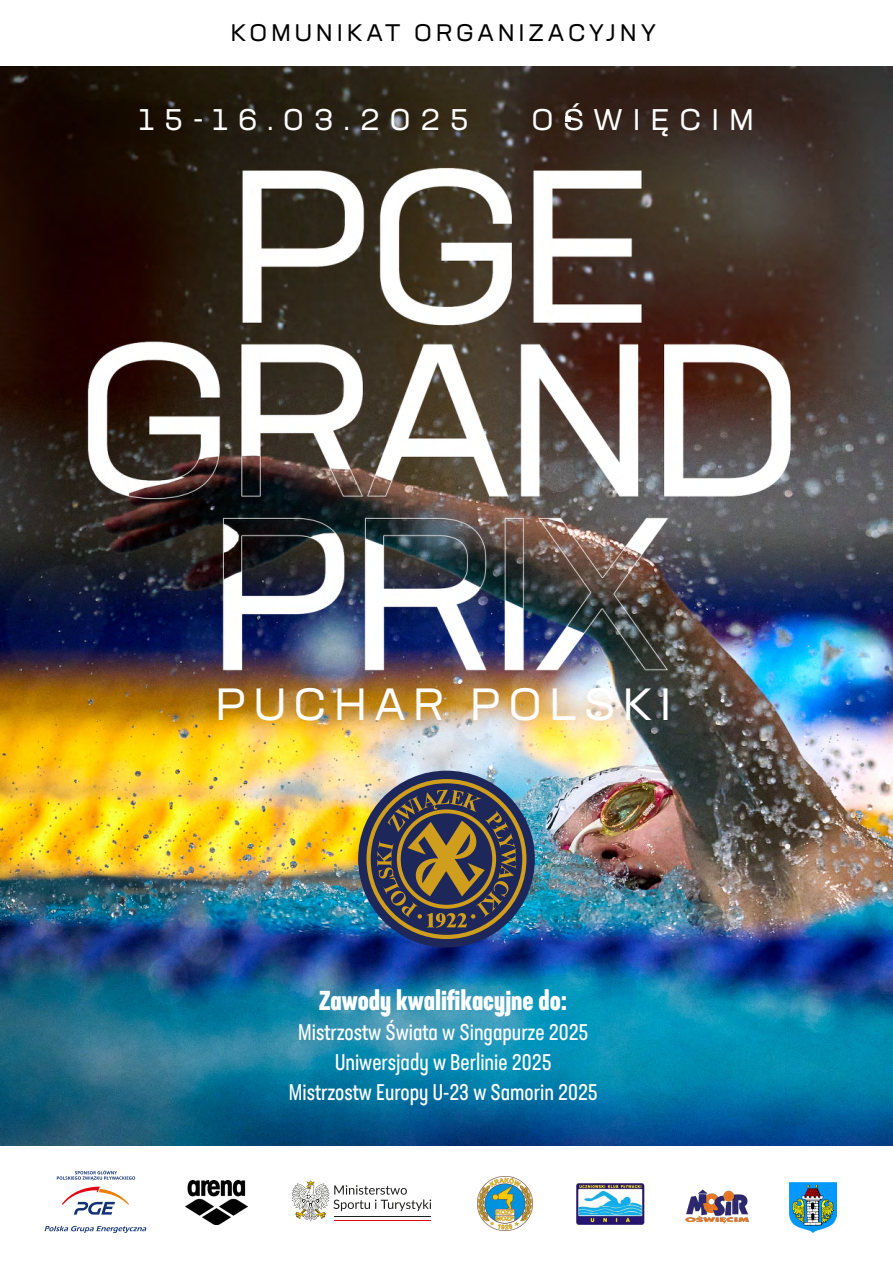
<style>
.page{position:relative;width:893px;height:1263px;background:#fff}
.page>*{position:absolute;margin:0;border:0;box-sizing:border-box;transform-origin:0 0}
.t1{font:expanded 44.7px "Neusa Next Pro";letter-spacing:.16em;color:#fff}
.t2{font:expanded 29.7px "Neusa Next Pro";letter-spacing:.325em;color:#fff}
.t3{font:700 27px "Neusa Next Pro Compact";color:#fff}
.t4{font:expanded 23.7px "Neusa Next Pro";letter-spacing:.16em;color:#000}
.t5{font:22.5px/30px "Neusa Next Pro Compact";color:#fff;text-align:center}
</style>
<div class="page">
<img style="left:0;top:66px;width:893px;height:1080px">
<svg style="left:292px;top:1180px;width:139px;height:41px"></svg>
<svg style="left:45px;top:1226px;width:102px;height:7px"></svg>
<svg style="left:57px;top:1170px;width:78px;height:44px"></svg>
<div style="left:358px;top:771px;width:177px;height:176px;background:#1e275a;border-radius:50%"></div>
<svg style="left:366px;top:779px;width:160px;height:160px"></svg>
<img style="left:186px;top:1180px;width:62px;height:44px">
<svg style="left:565px;top:116px;width:5px;height:6px"></svg>
<img style="left:478px;top:1176px;width:54px;height:54px">
<img style="left:576px;top:1184px;width:68px;height:40px">
<img style="left:685px;top:1189px;width:64px;height:35px">
<img style="left:789px;top:1182px;width:47px;height:50px">
<p class="t4" style="left:231px;top:18px;width:427px">KOMUNIKAT ORGANIZACYJNY</p>
<h2 class="t2" style="left:139px;top:101px;width:331px">15-16.03.2025</h2>
<h2 class="t2" style="left:531px;top:101px;width:224px">OŚWIĘCIM</h2>
<h1 class="t1" style="left:215px;top:676px;width:458px">PUCHAR POLSKI</h1>
<p class="t3" style="left:319px;top:983px;width:250px">Zawody kwalifikacyjne do:</p>
<p class="t5" style="left:289px;top:1016px;width:311px">Mistrzostw Świata w Singapurze 2025<br>Uniwersjady w Berlinie 2025<br>Mistrzostw Europy U-23 w Samorin 2025</p>
</div>
